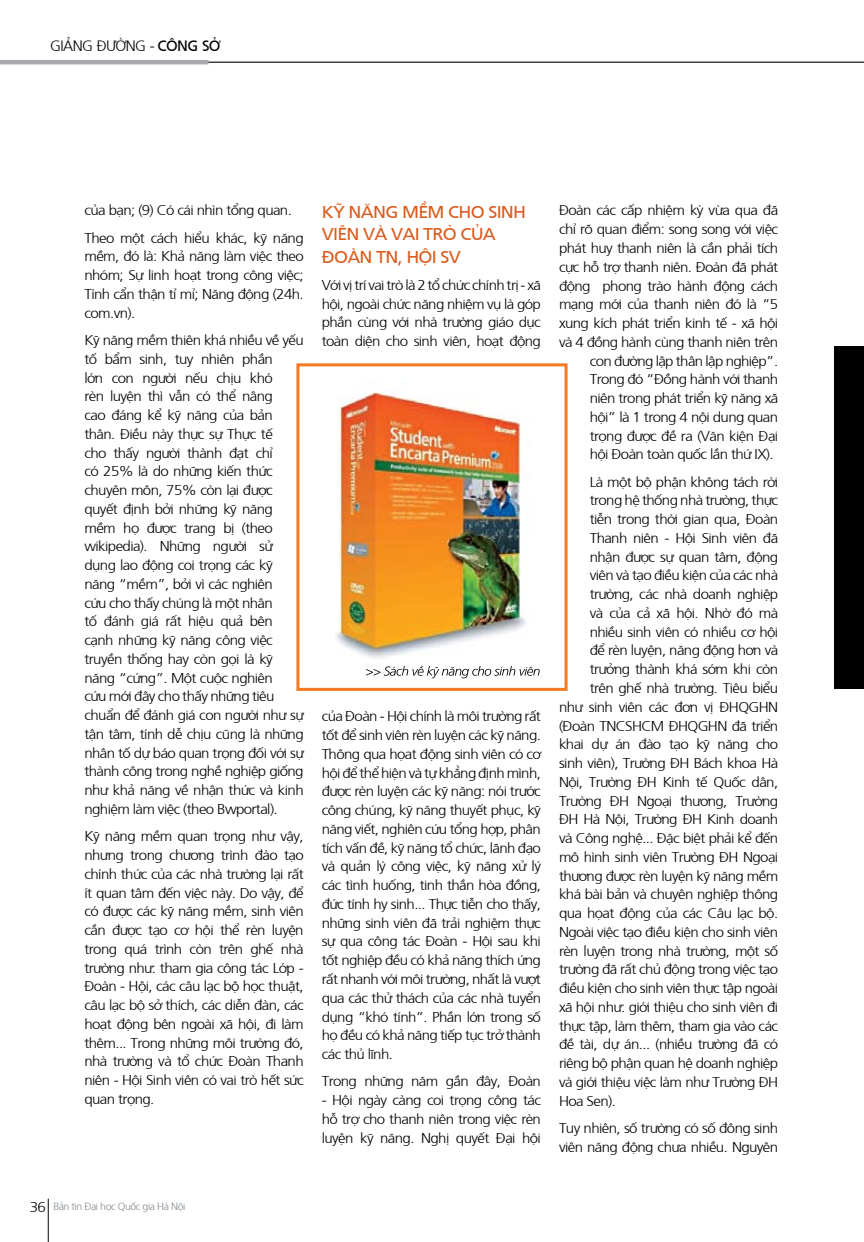
<style>
.page{position:relative;width:864px;height:1242px;background:#fff}
.page>*{position:absolute;margin:0;border:0;box-sizing:border-box;transform-origin:0 0}
.t1{font:17.1px/22.5px "Frutiger";letter-spacing:-.04em;color:#db5c1e;scale:1.05 1}
.t2{font:300 15px "Frutiger";letter-spacing:-.04em;color:#000}
.t3{font:300 14.25px/18.8px "Frutiger";letter-spacing:-.04em;color:#000;text-align:justify;scale:1.05 1}
.t4{font:300 10.5px "Frutiger";letter-spacing:-.04em;color:#828b92}
.s1{font-weight:400}
.s2{font-size:14.25px;color:#000}
</style>
<div class="page">
<img style="left:336px;top:365px;width:232px;height:311px">
<div style="left:296px;top:363px;width:271px;height:328px;border:3px solid #f47920"></div>
<div style="left:833px;top:347px;width:30px;height:342px;background:#000"></div>
<svg style="left:366px;top:665px;width:173px;height:13px"></svg>
<hr style="left:48px;top:1198px;width:1px;height:44px;background:#000">
<hr style="left:0;top:62px;width:863px;height:1px;background:#000">
<hr style="left:0;top:60px;width:208px;height:4px;background:#a7a9ac">
<p class="t2" style="left:50px;top:35px;width:169px">giảng đường - <span class="s1">CÔNG SỞ</span></p>
<p class="t3" style="left:84px;top:196px;width:210px;line-height:27.3px">của bạn; (9) Có cái nhìn tổng quan.<br>Theo một cách hiểu khác, kỹ năng</p>
<p class="t3" style="left:84px;top:246px;width:210px">mềm, đó là: Khả năng làm việc theo nhóm; Sự linh hoạt trong công việc; Tính cẩn thận tỉ mỉ; Năng động (24h. com.vn).</p>
<p class="t3" style="left:84px;top:330px;width:210px;text-align:left">Kỹ năng mềm thiên khá nhiều về yếu tố bẩm sinh, tuy nhiên phần<br>lớn con người nếu chịu khó<br>rèn luyện thì vẫn có thể nâng<br>cao đáng kể kỹ năng của bản thân. Điều này thực sự Thực tế<br>cho thấy người thành đạt chỉ<br>có 25% là do những kiến thức chuyên môn, 75% còn lại được quyết định bởi những kỹ năng mềm họ được trang bị (theo wikipedia). Những người sử dụng lao động coi trọng các kỹ năng “mềm”, bởi vì các nghiên<br>cứu cho thấy chúng là một nhân<br>tố đánh giá rất hiệu quả bên cạnh những kỹ năng công việc truyền thống hay còn gọi là kỹ năng “cứng”. Một cuộc nghiên<br>cứu mới đây cho thấy những tiêu chuẩn để đánh giá con người như sự tận tâm, tính dễ chịu cũng là những nhân tố dự báo quan trọng đối với sự thành công trong nghề nghiệp giống như khả năng về nhận thức và kinh nghiệm làm việc (theo Bwportal).</p>
<p class="t3" style="left:84px;top:826px;width:210px">Kỹ năng mềm quan trọng như vậy, nhưng trong chương trình đào tạo chính thức của các nhà trường lại rất ít quan tâm đến việc này. Do vậy, để có được các kỹ năng mềm, sinh viên cần được tạo cơ hội thể rèn luyện trong quá trình còn trên ghế nhà trường như: tham gia công tác Lớp - Đoàn - Hội, các câu lạc bộ học thuật, câu lạc bộ sở thích, các diễn đàn, các hoạt động bên ngoài xã hội, đi làm thêm... Trong những môi trường đó, nhà trường và tổ chức Đoàn Thanh niên - Hội Sinh viên có vai trò hết sức quan trọng.</p>
<p class="t1" style="left:321px;top:199px;width:196px">KỸ NĂNG MỀM CHO SINH<br>VIÊN VÀ VAI TRÒ CỦA<br>ĐOÀN TN, HỘI SV</p>
<p class="t3" style="left:321px;top:275px;width:210px">Với vị trí vai trò là 2 tổ chức chính trị - xã hội, ngoài chức năng nhiệm vụ là góp phần cùng với nhà trường giáo dục toàn diện cho sinh viên, hoạt động</p>
<p class="t3" style="left:321px;top:706px;width:210px">của Đoàn - Hội chính là môi trường rất tốt để sinh viên rèn luyện các kỹ năng.<br>Thông qua họat động sinh viên có cơ hội để thể hiện và tự khẳng định mình, được rèn luyện các kỹ năng: nói trước công chúng, kỹ năng thuyết phục, kỹ năng viết, nghiên cứu tổng hợp, phân tích vấn đề, kỹ năng tổ chức, lãnh đạo và quản lý công việc, kỹ năng xử lý các tình huống, tinh thần hòa đồng, đức tính hy sinh... Thực tiễn cho thấy, những sinh viên đã trải nghiệm thực sự qua công tác Đoàn - Hội sau khi tốt nghiệp đều có khả năng thích ứng rất nhanh với môi trường, nhất là vượt qua các thử thách của các nhà tuyển dụng “khó tính”. Phần lớn trong số họ đều có khả năng tiếp tục trở thành các thủ lĩnh.</p>
<p class="t3" style="left:321px;top:1071px;width:210px">Trong những năm gần đây, Đoàn</p>
<p class="t3" style="left:321px;top:1089px;width:210px">- Hội ngày càng coi trọng công tác hỗ trợ cho thanh niên trong việc rèn luyện kỹ năng. Nghị quyết Đại hội</p>
<p class="t3" style="left:558px;top:200px;width:210px">Đoàn các cấp nhiệm kỳ vừa qua đã</p>
<p class="t3" style="left:558px;top:219px;width:210px">chỉ rõ quan điểm: song song với việc</p>
<p class="t3" style="left:558px;top:238px;width:210px">phát huy thanh niên là cần phải tích</p>
<p class="t3" style="left:558px;top:256px;width:210px">cực hỗ trợ thanh niên. Đoàn đã phát</p>
<p class="t3" style="left:558px;top:275px;width:210px">động phong trào hành động cách</p>
<p class="t3" style="left:558px;top:294px;width:210px">mạng mới của thanh niên đó là “5</p>
<p class="t3" style="left:558px;top:313px;width:210px">xung kích phát triển kinh tế - xã hội</p>
<p class="t3" style="left:558px;top:331px;width:210px">và 4 đồng hành cùng thanh niên trên</p>
<p class="t3" style="left:589px;top:350px;width:181px">con đường lập thân lập nghiệp”.</p>
<p class="t3" style="left:589px;top:369px;width:181px">Trong đó “Đồng hành với thanh</p>
<p class="t3" style="left:589px;top:388px;width:181px">niên trong phát triển kỹ năng xã</p>
<p class="t3" style="left:589px;top:406px;width:181px">hội” là 1 trong 4 nội dung quan</p>
<p class="t3" style="left:589px;top:425px;width:181px">trọng được đề ra (Văn kiện Đại</p>
<p class="t3" style="left:589px;top:444px;width:177px">hội Đoàn toàn quốc lần thứ IX).</p>
<p class="t3" style="left:589px;top:471px;width:181px">Là một bộ phận không tách rời</p>
<p class="t3" style="left:589px;top:490px;width:181px">trong hệ thống nhà trường, thực</p>
<p class="t3" style="left:589px;top:509px;width:181px">tiễn trong thời gian qua, Đoàn</p>
<p class="t3" style="left:589px;top:527px;width:181px">Thanh niên - Hội Sinh viên đã</p>
<p class="t3" style="left:589px;top:546px;width:181px">nhận được sự quan tâm, động</p>
<p class="t3" style="left:589px;top:565px;width:181px">viên và tạo điều kiện của các nhà</p>
<p class="t3" style="left:589px;top:584px;width:181px">trường, các nhà doanh nghiệp</p>
<p class="t3" style="left:589px;top:602px;width:181px">và của cả xã hội. Nhờ đó mà</p>
<p class="t3" style="left:589px;top:621px;width:181px">nhiều sinh viên có nhiều cơ hội</p>
<p class="t3" style="left:589px;top:640px;width:181px">để rèn luyện, năng động hơn và</p>
<p class="t3" style="left:589px;top:659px;width:181px">trưởng thành khá sớm khi còn</p>
<p class="t3" style="left:589px;top:677px;width:181px">trên ghế nhà trường. Tiêu biểu</p>
<p class="t3" style="left:558px;top:696px;width:191px">như sinh viên các đơn vị ĐHQGHN</p>
<p class="t3" style="left:558px;top:715px;width:142px">(Đoàn TNCSHC M ĐHQGHN</p>
<p class="t3" style="left:558px;top:715px;width:210px;text-indent:173px">đã triển khai dự án đào tạo kỹ năng cho sinh viên), Trường ĐH Bách khoa Hà Nội, Trường ĐH Kinh tế Quốc dân, Trường ĐH</p>
<p class="t3" style="left:558px;top:790px;width:210px;text-align:left;text-indent:78px">Ngoại thương, Trường<br>ĐH Hà Nội, Trường ĐH Kinh doanh và Công nghệ... Đặc biệt phải kể đến mô hình sinh viên Trường ĐH Ngoại thương được rèn luyện kỹ năng mềm khá bài bản và chuyên nghiệp thông qua họat động của các Câu lạc bộ.<br>Ngoài việc tạo điều kiện cho sinh viên rèn luyện trong nhà trường, một số trường đã rất chủ động trong việc tạo điều kiện cho sinh viên thực tập ngoài xã hội như: giới thiệu cho sinh viên đi thực tập, làm thêm, tham gia vào các đề tài, dự án... (nhiều trường đã có riêng bộ phận quan hệ doanh nghiệp và giới thiệu việc làm như Trường ĐH<br>Hoa Sen).</p>
<p class="t3" style="left:558px;top:1117px;width:210px">Tuy nhiên, số trường có số đông sinh viên năng động chưa nhiều. Nguyên</p>
<p class="t4" style="left:30px;top:1199px;width:157px"><span class="s2">36</span> Bản tin Đại học Quốc gia Hà Nội</p>
</div>
